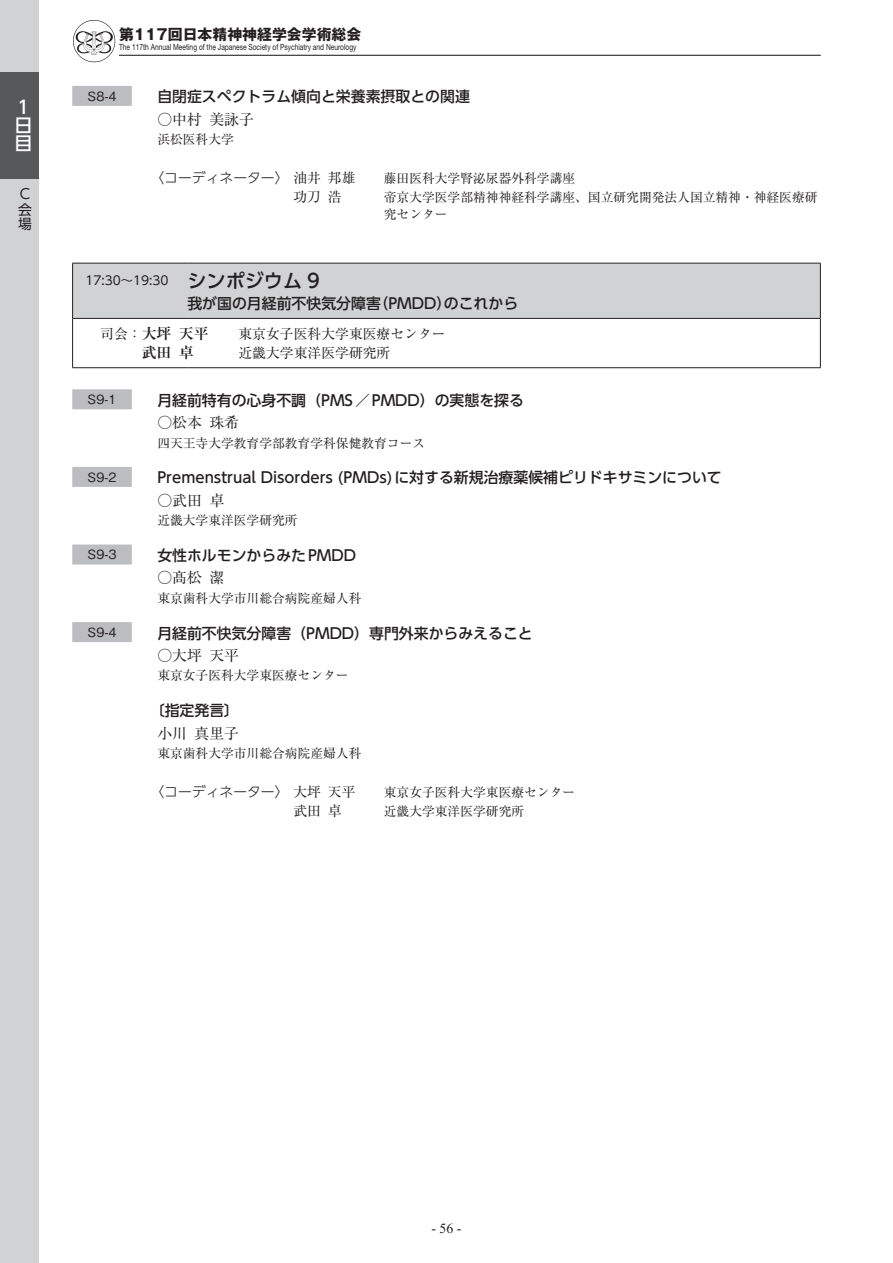
<style>
.page{position:relative;width:893px;height:1263px;background:#fff}
.page>*{position:absolute;margin:0;border:0;box-sizing:border-box;transform-origin:0 0}
.pg-03-2-セッション名{font:500 19.2px "UD Shin Go Pr 6 N";color:#231f20}
.t1{font:500 18px/18px "UD Shin Go Pr 6 N";color:#fff}
.pg-08-演題名{font:500 14.85px "UD Shin Go Pr 6 N";color:#231f20}
.pg-09-演者{font:14.85px "Ryumin Pr 6 N";color:#231f20}
.pg-05-セッションタイトル{font:500 14.85px "UD Shin Go Pr 6 N";color:#231f20}
.t2{font:700 14.85px "Gothic MB101 Pr 6 N";color:#231f20}
.pg-06-司会{font:700 14.85px "Ryumin Pr 6 N";color:#231f20}
.pg-06-司会-2{font:13.8px "Ryumin Pr 6 N";color:#231f20}
.pg-12-コーディネーター{font:300 13.8px "UD Shin Go Pr 6 N";color:#231f20}
.pg-12-コーディネーター-2{font:13.8px "Ryumin Pr 6 N";color:#231f20}
.t3{font:13.8px "Times New Roman";color:#231f20}
.t4{font:13.8px/15.5px "UD Shin Go Pr 6 N";color:#231f20;text-align:center}
.pg-10-所属{font:12.75px "Ryumin Pr 6 N";color:#231f20}
.pg-12-コーディネーター-3{font:12.75px/16px "Ryumin Pr 6 N";color:#231f20}
.pg-07-演題番号{font:500 12.75px "Gothic BBB Pr 6 N";color:#231f20}
.pg-02-時間{font:12.15px "UD Shin Go Pr 6 N";color:#231f20}
.t5{font:8.55px "Helvetica Neue LT Std";color:#231f20;scale:.78 1}
.s1{font-family:"Ryumin Pr 6 N";font-weight:400}
.s2{font-weight:400;font-size:13.8px}
.s3{font-weight:700;font-size:14.85px}
</style>
<div class="page">
<hr style="left:119px;top:55px;width:702px;height:1px;background:#231f20">
<img style="left:73px;top:20px;width:42px;height:43px">
<div style="left:0;top:0;width:38px;height:1263px;background:#d1d2d4"></div>
<div style="left:0;top:72px;width:38px;height:107px;background:#57585a"></div>
<div style="left:72px;top:86px;width:60px;height:20px;background:#bcbdc0"></div>
<div style="left:73px;top:264px;width:747px;height:54px;background:#d1d2d4"></div>
<hr style="left:187px;top:263px;width:634px;height:1px;background:#231f20">
<hr style="left:72px;top:263px;width:115px;height:1px;background:#231f20">
<hr style="left:72px;top:263px;width:1px;height:55px;background:#231f20">
<hr style="left:820px;top:263px;width:1px;height:55px;background:#231f20">
<hr style="left:72px;top:318px;width:115px;height:1px;background:#231f20">
<hr style="left:72px;top:319px;width:1px;height:48px;background:#231f20">
<hr style="left:187px;top:318px;width:634px;height:1px;background:#231f20">
<hr style="left:820px;top:319px;width:1px;height:48px;background:#231f20">
<hr style="left:72px;top:367px;width:115px;height:1px;background:#231f20">
<hr style="left:187px;top:367px;width:634px;height:1px;background:#231f20">
<div style="left:72px;top:389px;width:60px;height:20px;background:#bcbdc0"></div>
<div style="left:72px;top:467px;width:60px;height:20px;background:#bcbdc0"></div>
<div style="left:72px;top:544px;width:60px;height:20px;background:#bcbdc0"></div>
<div style="left:72px;top:622px;width:60px;height:20px;background:#bcbdc0"></div>
<p class="t1" style="left:14px;top:98px;width:18px">1日目</p>
<p class="t4" style="left:20px;top:188px;width:20px">CC<br>C</p>
<p class="t2" style="left:119px;top:22px;width:244px">第117回日本精神神経学会学術総会</p>
<p class="t5" style="left:119px;top:42px;width:306px">The 117th Annual Meeting of the Japanese Society of Psychiatry and Neurology</p>
<p class="pg-07-演題番号" style="left:88px;top:85px;width:30px">S8-4</p>
<p class="pg-08-演題名" style="left:157px;top:85px;width:314px">自閉症スペクトラム傾向と栄養素摂取との関連</p>
<p class="pg-09-演者" style="left:157px;top:107px;width:98px">○中村 美詠子</p>
<p class="pg-10-所属" style="left:157px;top:129px;width:78px">浜松医科大学</p>
<p class="pg-12-コーディネーター" style="left:150px;top:167px;width:207px">〈コーディネーター〉 <span class="s1">油井 邦雄</span></p>
<p class="pg-12-コーディネーター-3" style="left:384px;top:170px;width:193px">藤田医科大学腎泌尿器外科学講座</p>
<p class="pg-12-コーディネーター-2" style="left:293px;top:186px;width:50px">功刀 浩</p>
<p class="pg-12-コーディネーター-3" style="left:384px;top:189px;width:435px">帝京大学医学部精神神経科学講座、国立研究開発法人国立精神・神経医療研究センター</p>
<p class="pg-02-時間" style="left:85px;top:270px;width:85px">17:30～19:30</p>
<p class="pg-03-2-セッション名" style="left:187px;top:265px;width:134px">シンポジウム 9</p>
<p class="pg-05-セッションタイトル" style="left:187px;top:291px;width:332px">我が国の月経前不快気分障害（PMDD）のこれから</p>
<p class="pg-06-司会" style="left:100px;top:322px;width:110px"><span class="s2">司会：</span>大坪 天平</p>
<p class="pg-06-司会-2" style="left:238px;top:323px;width:209px">東京女子医科大学東医療センター</p>
<p class="pg-06-司会-2" style="left:100px;top:342px;width:95px">　　　<span class="s3">武田 卓</span></p>
<p class="pg-06-司会-2" style="left:238px;top:342px;width:154px">近畿大学東洋医学研究所</p>
<p class="pg-07-演題番号" style="left:88px;top:389px;width:30px">S9-1</p>
<p class="pg-08-演題名" style="left:157px;top:388px;width:368px">月経前特有の心身不調（PMS／PMDD）の実態を探る</p>
<p class="pg-09-演者" style="left:157px;top:411px;width:83px">○松本 珠希</p>
<p class="pg-10-所属" style="left:157px;top:433px;width:269px">四天王寺大学教育学部教育学科保健教育コース</p>
<p class="pg-07-演題番号" style="left:88px;top:466px;width:30px">S9-2</p>
<p class="pg-08-演題名" style="left:157px;top:466px;width:566px">Premenstrual Disorders (PMDs)に対する新規治療薬候補ピリドキサミンについて</p>
<p class="pg-09-演者" style="left:157px;top:488px;width:68px">○武田 卓</p>
<p class="pg-10-所属" style="left:157px;top:510px;width:142px">近畿大学東洋医学研究所</p>
<p class="pg-07-演題番号" style="left:88px;top:544px;width:30px">S9-3</p>
<p class="pg-08-演題名" style="left:157px;top:543px;width:200px">女性ホルモンからみたPMDD</p>
<p class="pg-09-演者" style="left:157px;top:566px;width:68px">○髙松 潔</p>
<p class="pg-10-所属" style="left:157px;top:588px;width:206px">東京歯科大学市川総合病院産婦人科</p>
<p class="pg-07-演題番号" style="left:88px;top:622px;width:30px">S9-4</p>
<p class="pg-08-演題名" style="left:157px;top:621px;width:377px">月経前不快気分障害（PMDD）専門外来からみえること</p>
<p class="pg-09-演者" style="left:157px;top:644px;width:83px">○大坪 天平</p>
<p class="pg-10-所属" style="left:157px;top:665px;width:193px">東京女子医科大学東医療センター</p>
<p class="pg-08-演題名" style="left:150px;top:698px;width:91px">〔指定発言〕</p>
<p class="pg-09-演者" style="left:157px;top:721px;width:83px">小川 真里子</p>
<p class="pg-10-所属" style="left:157px;top:743px;width:206px">東京歯科大学市川総合病院産婦人科</p>
<p class="pg-12-コーディネーター" style="left:150px;top:781px;width:207px">〈コーディネーター〉 <span class="s1">大坪 天平</span></p>
<p class="pg-12-コーディネーター-3" style="left:384px;top:784px;width:193px">東京女子医科大学東医療センター</p>
<p class="pg-12-コーディネーター-2" style="left:293px;top:800px;width:50px">武田 卓</p>
<p class="pg-12-コーディネーター-3" style="left:384px;top:803px;width:142px">近畿大学東洋医学研究所</p>
<p class="t3" style="left:431px;top:1218px;width:31px">- 56 -</p>
</div>
